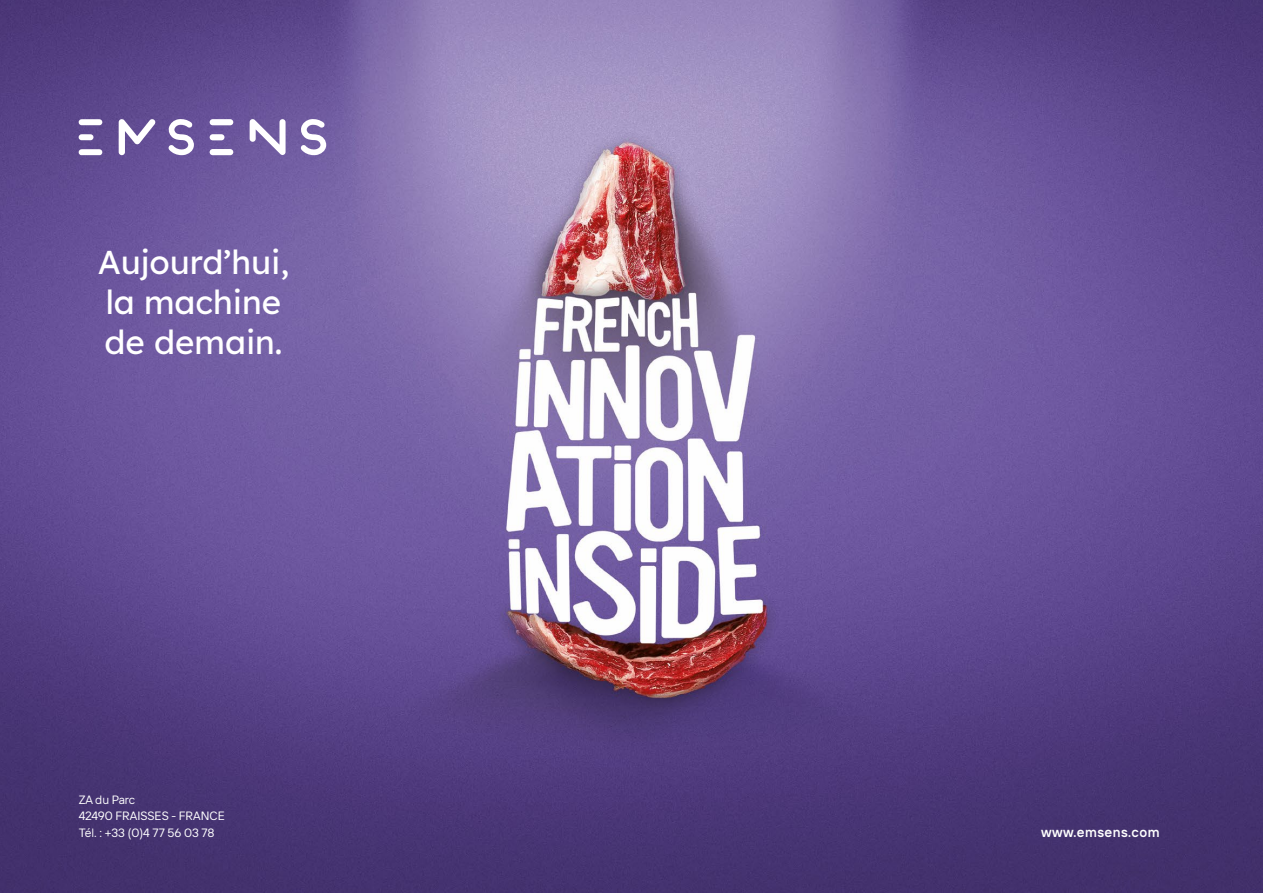
<style>
.page{position:relative;width:1263px;height:893px;background:#fff}
.page>*{position:absolute;margin:0;border:0;box-sizing:border-box;transform-origin:0 0}
.t1{font:33.15px/39.8px "Lexend Deca";color:#fff}
.t2{font:600 13.5px "TT Interfaces";letter-spacing:.03em;color:#fff}
.t3{font:12px/16.5px "TT Interfaces";color:#fff}
</style>
<div class="page">
<img style="left:0;top:0;width:1263px;height:893px">
<svg style="left:79px;top:134px;width:14px;height:6px"></svg>
<svg style="left:79px;top:119px;width:23px;height:6px"></svg>
<svg style="left:79px;top:149px;width:23px;height:6px"></svg>
<svg style="left:168px;top:119px;width:26px;height:36px"></svg>
<svg style="left:300px;top:119px;width:26px;height:36px"></svg>
<div style="left:210px;top:134px;width:14px;height:6px;background:#fff;border-radius:3px"></div>
<div style="left:210px;top:119px;width:23px;height:6px;background:#fff;border-radius:3px"></div>
<div style="left:210px;top:149px;width:23px;height:6px;background:#fff;border-radius:3px"></div>
<svg style="left:250px;top:119px;width:36px;height:36px"></svg>
<svg style="left:119px;top:119px;width:37px;height:36px"></svg>
<h1 class="t1" style="left:98px;top:239px;width:193px">Aujourd’hui, la machine de demain.</h1>
<p class="t3" style="left:79px;top:791px;width:148px">ZA du Parc<br>42490 FRAISSES - FRANCE<br>Tél. : +33 (0)4 77 56 03 78</p>
<p class="t2" style="left:1041px;top:823px;width:120px">www.emsens.com</p>
</div>
